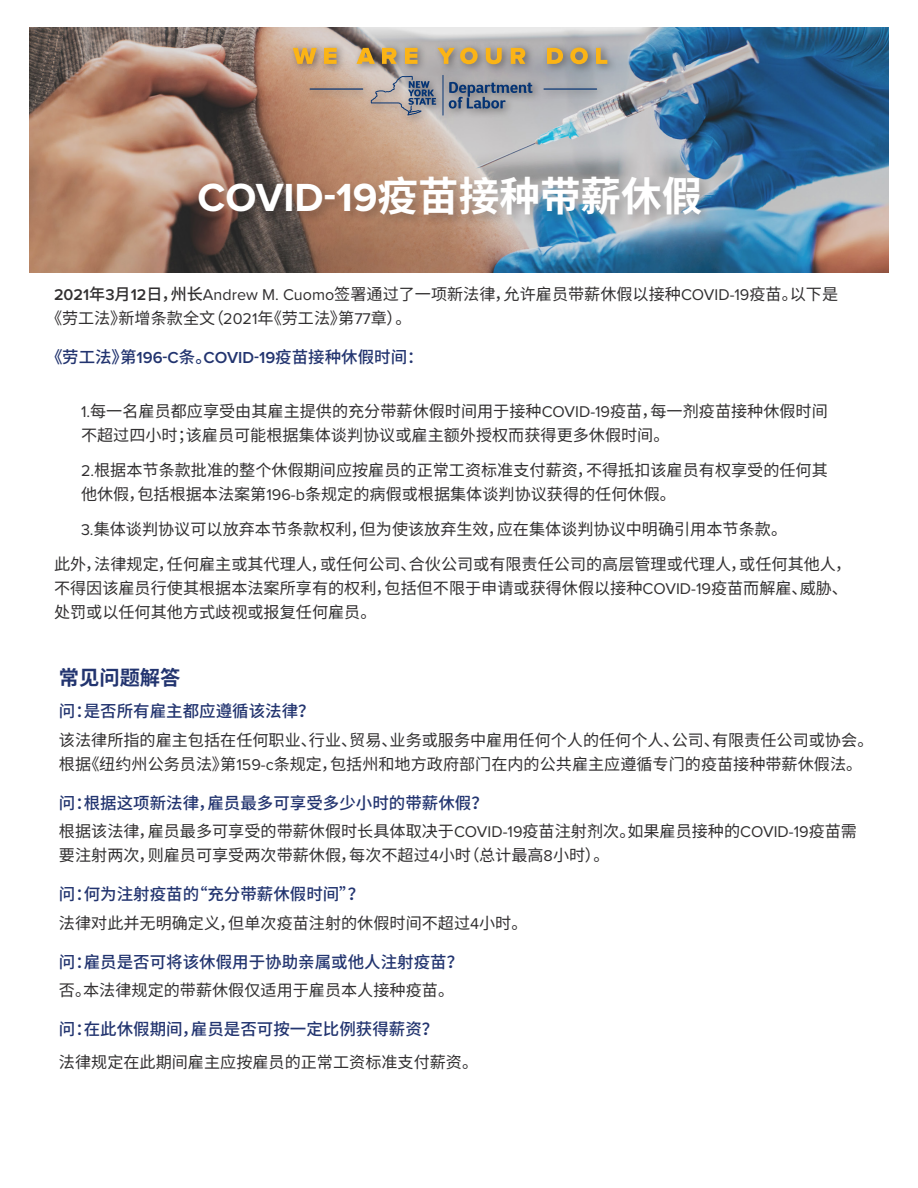
<style>
.page{position:relative;width:918px;height:1188px;background:#fff}
.page>*{position:absolute;margin:0;border:0;box-sizing:border-box;transform-origin:0 0}
.t1{font:700 40.65px "Proxima Nova";color:#fff}
.Section_Headline{font:700 20.25px "Noto Sans CJ Ksc";color:#22346f}
.Section_By-line{font:500 16.5px "Noto Sans CJ Ksc";color:#22346f}
.Body_Copy{font:16.2px/24px "Noto Sans CJ Ksc";color:#312f30}
.Numbered_Sections{font:16.2px/24px "Noto Sans CJ Ksc";color:#312f30}
.Section_By-line-2{font:16.2px "Noto Sans CJ Ksc";color:#312f30}
.s1{font-family:"Noto Sans CJ Ksc"}
.s2{font-family:"Proxima Nova";font-weight:600}
.s3{font-weight:500}
.s4{font-family:"Proxima Nova"}
</style>
<div class="page">
<img style="left:29px;top:27px;width:860px;height:245px">
<div style="left:196px;top:174px;width:517px;height:53px;background:#231f20;opacity:.28"></div>
<div style="left:288px;top:43px;width:329px;height:82px;background:#231f20;opacity:.52"></div>
<hr style="left:544px;top:88px;width:53px;height:2px;background:#053474">
<hr style="left:310px;top:88px;width:53px;height:2px;background:#053474">
<svg style="left:293px;top:48px;width:24px;height:16px"></svg>
<svg style="left:324px;top:48px;width:13px;height:16px"></svg>
<svg style="left:356px;top:48px;width:19px;height:16px"></svg>
<svg style="left:382px;top:48px;width:15px;height:16px"></svg>
<svg style="left:405px;top:48px;width:13px;height:16px"></svg>
<svg style="left:437px;top:48px;width:41px;height:16px"></svg>
<svg style="left:486px;top:48px;width:16px;height:16px"></svg>
<svg style="left:511px;top:48px;width:14px;height:16px"></svg>
<svg style="left:547px;top:48px;width:16px;height:16px"></svg>
<svg style="left:570px;top:48px;width:18px;height:16px"></svg>
<svg style="left:596px;top:48px;width:11px;height:16px"></svg>
<svg style="left:449px;top:82px;width:84px;height:27px;background:#768396"></svg>
<hr style="left:443px;top:75px;width:1px;height:41px;background:#053474">
<svg style="left:371px;top:76px;width:65px;height:39px;background:#a19da1"></svg>
<p class="t1" style="left:198px;top:179px;width:507px">COVID-19<span class="s1">疫苗接种带薪休假</span></p>
<p class="Body_Copy" style="left:46px;top:282px;width:793px;text-indent:8px"><span class="s2">2021</span><span class="s3">年</span><span class="s2">3</span><span class="s3">月</span><span class="s2">12</span><span class="s3">日，州长</span><span class="s4">Andrew M. Cuomo</span>签署通过了一项新法律，允许雇员带薪休假以接种<span class="s4">COVID-19</span>疫苗。以下是《劳工法》新增条款全文（<span class="s4">2021</span>年《劳工法》第<span class="s4">77</span>章）。</p>
<p class="Section_By-line" style="left:46px;top:348px;width:379px">《劳工法》第<span class="s2">196-C</span>条。<span class="s2">COVID-19</span>疫苗接种休假时间：</p>
<p class="Numbered_Sections" style="left:81px;top:400px;width:748px"><span class="s4">1.</span>每一名雇员都应享受由其雇主提供的充分带薪休假时间用于接种<span class="s4">COVID-19</span>疫苗，每一剂疫苗接种休假时间不超过四小时；该雇员可能根据集体谈判协议或雇主额外授权而获得更多休假时间。</p>
<p class="Numbered_Sections" style="left:81px;top:458px;width:748px"><span class="s4">2.</span>根据本节条款批准的整个休假期间应按雇员的正常工资标准支付薪资，不得抵扣该雇员有权享受的任何其他休假，包括根据本法案第<span class="s4">196-b</span>条规定的病假或根据集体谈判协议获得的任何休假。</p>
<p class="Numbered_Sections" style="left:81px;top:517px;width:708px"><span class="s4">3.</span>集体谈判协议可以放弃本节条款权利，但为使该放弃生效，应在集体谈判协议中明确引用本节条款。</p>
<p class="Body_Copy" style="left:54px;top:552px;width:799px">此外，法律规定，任何雇主或其代理人，或任何公司、合伙公司或有限责任公司的高层管理或代理人，或任何其他人，不得因该雇员行使其根据本法案所享有的权利，包括但不限于申请或获得休假以接种<span class="s4">COVID-19</span>疫苗而解雇、威胁、处罚或以任何其他方式歧视或报复任何雇员。</p>
<p class="Section_Headline" style="left:59px;top:666px;width:123px">常见问题解答</p>
<p class="Section_By-line" style="left:59px;top:702px;width:257px">问：是否所有雇主都应遵循该法律？</p>
<p class="Body_Copy" style="left:59px;top:728px;width:816px">该法律所指的雇主包括在任何职业、行业、贸易、业务或服务中雇用任何个人的任何个人、公司、有限责任公司或协会。根据《纽约州公务员法》第<span class="s4">159-c</span>条规定，包括州和地方政府部门在内的公共雇主应遵循专门的疫苗接种带薪休假法。</p>
<p class="Section_By-line" style="left:59px;top:794px;width:431px">问：根据这项新法律，雇员最多可享受多少小时的带薪休假？</p>
<p class="Body_Copy" style="left:59px;top:820px;width:800px">根据该法律，雇员最多可享受的带薪休假时长具体取决于<span class="s4">COVID-19</span>疫苗注射剂次。如果雇员接种的<span class="s4">COVID-19</span>疫苗需要注射两次，则雇员可享受两次带薪休假，每次不超过<span class="s4">4</span>小时（总计最高<span class="s4">8</span>小时）。</p>
<p class="Section_By-line" style="left:59px;top:885px;width:307px">问：何为注射疫苗的“充分带薪休假时间”？</p>
<p class="Body_Copy" style="left:59px;top:911px;width:470px">法律对此并无明确定义，但单次疫苗注射的休假时间不超过<span class="s4">4</span>小时。</p>
<p class="Section_By-line" style="left:59px;top:952px;width:406px">问：雇员是否可将该休假用于协助亲属或他人注射疫苗？</p>
<p class="Body_Copy" style="left:59px;top:978px;width:397px">否。本法律规定的带薪休假仅适用于雇员本人接种疫苗。</p>
<p class="Section_By-line" style="left:59px;top:1020px;width:381px">问：在此休假期间，雇员是否可按一定比例获得薪资？</p>
<p class="Section_By-line-2" style="left:59px;top:1053px;width:421px">法律规定在此期间雇主应按雇员的正常工资标准支付薪资。</p>
</div>
